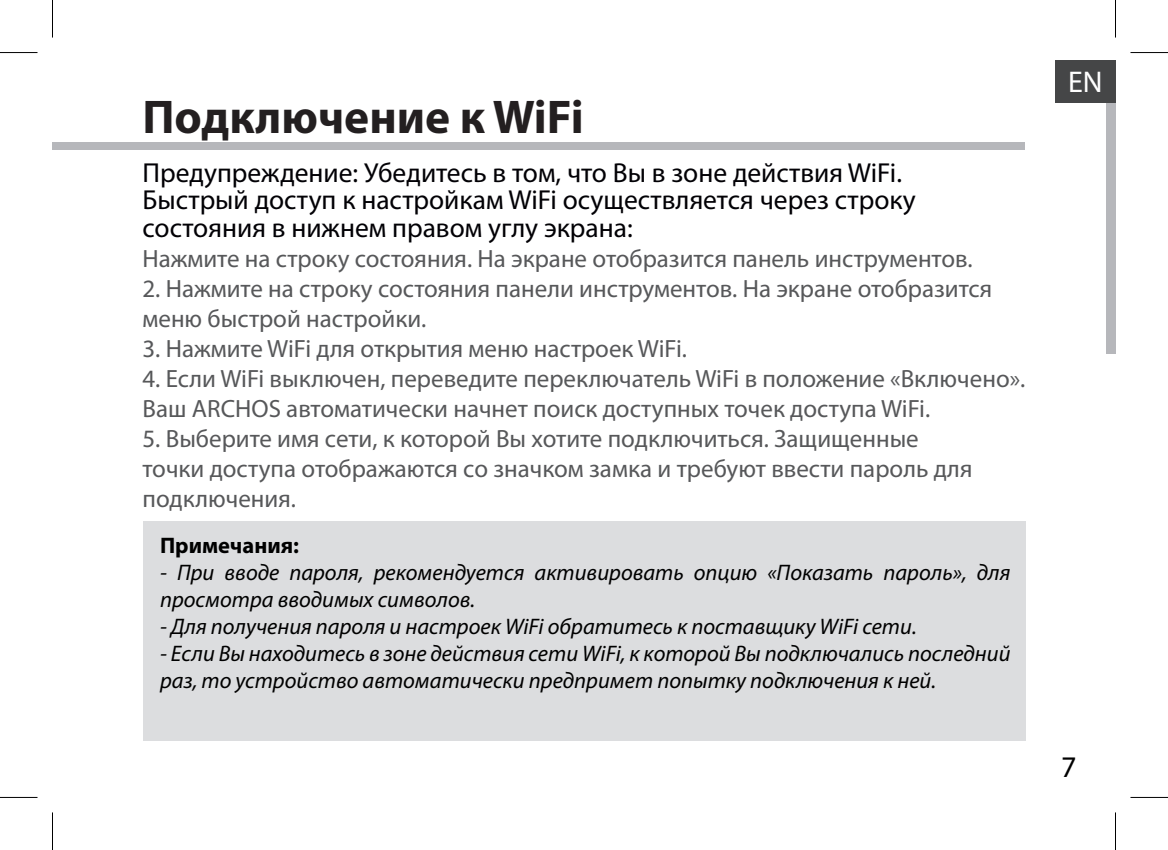
<style>
.page{position:relative;width:1168px;height:850px;background:#fff}
.page>*{position:absolute;margin:0;border:0;box-sizing:border-box;transform-origin:0 0}
.t1{font:700 47.5px "Myriad Pro";color:#231f20}
.t2{font:30px "Myriad Pro";color:#fff}
.t3{font:30px "Myriad Pro";color:#000}
.t4{font:27.5px/27.5px "Myriad Pro";color:#020105}
.t5{font:25px/30px "Myriad Pro";color:#57585a}
.AstuceWarning{font:italic 22.5px/27px "Myriad Pro";color:#000}
.AstuceWarning-2{font:700 22.5px "Myriad Pro";color:#000}
</style>
<div class="page">
<div style="left:52px;top:142px;width:973px;height:8px;background:#b6b7bb"></div>
<div style="left:142px;top:520px;width:883px;height:220px;background:#dcdddf"></div>
<div style="left:1055px;top:60px;width:60px;height:43px;background:#454647"></div>
<div style="left:1106px;top:103px;width:9px;height:43px;background:#b6b7bb"></div>
<div style="left:1106px;top:146px;width:9px;height:42px;background:#b6b7bb"></div>
<div style="left:1106px;top:188px;width:9px;height:43px;background:#b6b7bb"></div>
<div style="left:1106px;top:231px;width:9px;height:43px;background:#b6b7bb"></div>
<div style="left:1106px;top:274px;width:9px;height:42px;background:#b6b7bb"></div>
<div style="left:1106px;top:311px;width:9px;height:43px;background:#b6b7bb"></div>
<hr style="left:0;top:52px;width:38px;height:1px;background:#000">
<hr style="left:1130px;top:52px;width:38px;height:1px;background:#000">
<hr style="left:0;top:796px;width:38px;height:1px;background:#000">
<hr style="left:1130px;top:796px;width:38px;height:1px;background:#000">
<hr style="left:52px;top:0;width:1px;height:38px;background:#000">
<hr style="left:52px;top:812px;width:1px;height:37px;background:#000">
<hr style="left:1115px;top:0;width:1px;height:38px;background:#000">
<hr style="left:1115px;top:812px;width:1px;height:37px;background:#000">
<p class="t1" style="left:142px;top:86px;width:443px">Подключение к WiFi</p>
<p class="t4" style="left:142px;top:158px;width:761px">Предупреждение: Убедитесь в том, что Вы в зоне действия WiFi.</p>
<p class="t4" style="left:142px;top:186px;width:775px">Быстрый доступ к настройкам WiFi осуществляется через строку состояния в нижнем правом углу экрана:</p>
<p class="t5" style="left:142px;top:243px;width:832px">Нажмите на строку состояния. На экране отобразится панель инструментов.</p>
<p class="t5" style="left:142px;top:273px;width:851px">2. Нажмите на строку состояния панели инструментов. На экране отобразится меню быстрой настройки.</p>
<p class="t5" style="left:142px;top:333px;width:546px">3. Нажмите WiFi для открытия меню настроек WiFi.</p>
<p class="t5" style="left:142px;top:363px;width:884px">4. Если WiFi выключен, переведите переключатель WiFi в положение «Включено».<br>Ваш ARCHOS автоматически начнет поиск доступных точек доступа WiFi.</p>
<p class="t5" style="left:142px;top:423px;width:831px">5. Выберите имя сети, к которой Вы хотите подключиться. Защищенные точки доступа отображаются со значком замка и требуют ввести пароль для подключения.</p>
<p class="AstuceWarning-2" style="left:160px;top:530px;width:141px">Примечания:</p>
<p class="AstuceWarning" style="left:160px;top:558px;width:852px">- При вводе пароля, рекомендуется активировать опцию «Показать пароль», для просмотра вводимых символов.</p>
<p class="AstuceWarning" style="left:160px;top:612px;width:758px">- Для получения пароля и настроек WiFi обратитесь к поставщику WiFi сети.</p>
<p class="AstuceWarning" style="left:160px;top:639px;width:852px">- Если Вы находитесь в зоне действия сети WiFi, к которой Вы подключались последний раз, то устройство автоматически предпримет попытку подключения к ней.</p>
<p class="t2" style="left:1068px;top:63px;width:36px">EN</p>
<p class="t3" style="left:1061px;top:747px;width:17px">7</p>
</div>
